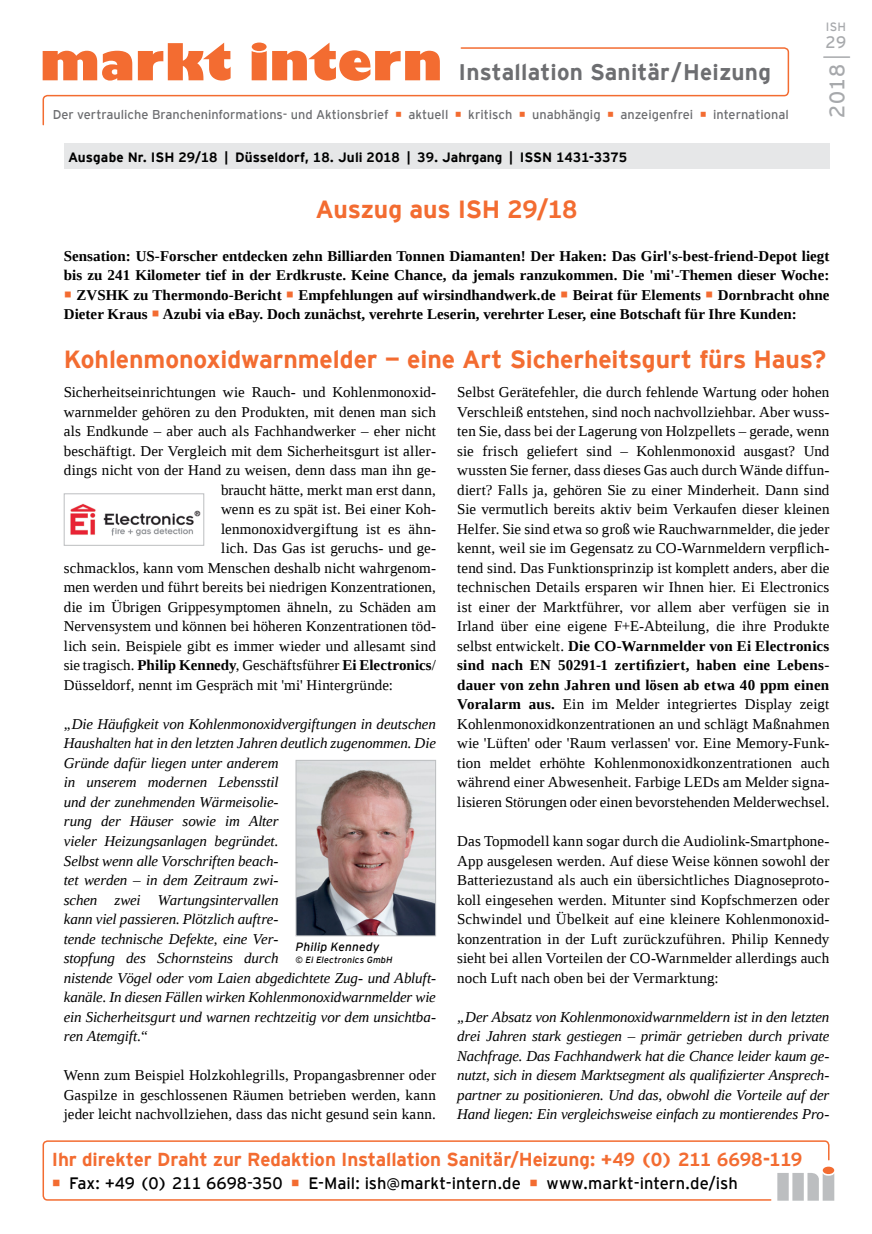
<style>
.page{position:relative;width:872px;height:1234px;background:#fff}
.page>*{position:absolute;margin:0;border:0;box-sizing:border-box;transform-origin:0 0}
.Ueberschrift{font:700 24.75px "Interstate";letter-spacing:-.005em;color:#f36c31}
.t1{font:700 22.5px "Interstate";letter-spacing:.01em;color:#6d6e71}
.t2{font:21px "Interstate";color:#a7a9ac}
.t3{font:700 18.75px "Interstate";letter-spacing:-.01em;color:#f36c31}
.t4{font:16.5px "Interstate";color:#000}
.t5{font:16.5px "Interstate";color:#a7a9ac}
.Fliesstext{font:15px/19.5px "Liberation Serif";letter-spacing:.01em;color:#000;text-align:justify}
.Fliesstext-2{font:italic 15px/19.5px "Liberation Serif";letter-spacing:-.01em;color:#000}
.Einlaufzeilen{font:700 15px/19.5px "Liberation Serif";letter-spacing:.005em;color:#000}
.t6{font:700 13.5px "Interstate";color:#000}
.t7{font:12.75px "Interstate";color:#6d6e71}
.Bildunterschrift{font:italic 12px "Interstate";letter-spacing:.015em;color:#000}
.t8{font:12px "Interstate";color:#a7a9ac}
.Copyright-Hinweis{font:italic 9px "Interstate";letter-spacing:.025em;color:#000}
.s1{color:#f36c31}
.s2{font-weight:700}
</style>
<div class="page">
<hr style="left:824px;top:56px;width:25px;height:2px;background:#a7a9ac">
<svg style="left:167px;top:43px;width:163px;height:4px"></svg>
<svg style="left:42px;top:47px;width:748px;height:79px"></svg>
<svg style="left:830px;top:1166px;width:4px;height:34px"></svg>
<svg style="left:42px;top:1140px;width:788px;height:61px"></svg>
<div style="left:64px;top:144px;width:765px;height:25px;background:#e6e7e8"></div>
<img style="left:298px;top:761px;width:136px;height:172px">
<div style="left:296px;top:759px;width:140px;height:176px;border:1px solid #bcbec0"></div>
<img style="left:70px;top:503px;width:131px;height:33px">
<div style="left:64px;top:493px;width:140px;height:52px;border:1px solid #bcbec0"></div>
<p class="t1" style="left:458px;top:56px;width:314px">Installation Sanitär/Heizung</p>
<p class="t7" style="left:53px;top:105px;width:737px">Der vertrauliche Brancheninformations- und Aktionsbrief <span class="s1">○</span> aktuell <span class="s1">○</span> kritisch <span class="s1">○</span> unabhängig <span class="s1">○</span> anzeigenfrei <span class="s1">○</span> international</p>
<p class="t6" style="left:68px;top:147px;width:560px">Ausgabe Nr. ISH 29/18 | Düsseldorf, 18. Juli 2018 | 39. Jahrgang | ISSN 1431-3375</p>
<p class="Ueberschrift" style="left:315px;top:192px;width:263px">Auszug aus ISH 29/18</p>
<p class="t8" style="left:826px;top:18px;width:22px">ISH</p>
<h3 class="t2" style="left:822px;top:118px;width:55px;rotate:-90deg">2018</h3>
<p class="t5" style="left:825px;top:30px;width:22px">29</p>
<p class="Einlaufzeilen" style="left:64px;top:245px;width:767px">Sensation: US-Forscher entdecken zehn Billiarden Tonnen Diamanten! Der Haken: Das Girl's-best-friend-Depot liegt bis zu 241 Kilometer tief in der Erdkruste. Keine Chance, da jemals ranzukommen. Die 'mi'-Themen dieser Woche:</p>
<p class="Einlaufzeilen" style="left:64px;top:284px;width:767px"><span class="s1">○</span> ZVSHK zu Thermondo-Bericht <span class="s1">○</span> Empfehlungen auf wirsindhandwerk.de <span class="s1">○</span> Beirat für Elements <span class="s1">○</span> Dornbracht ohne<br>Dieter Kraus <span class="s1">○</span> Azubi via eBay. Doch zunächst, verehrte Leserin, verehrter Leser, eine Botschaft für Ihre Kunden:</p>
<p class="Ueberschrift" style="left:64px;top:341px;width:764px">Kohlenmonoxidwarnmelder — eine Art Sicherheitsgurt fürs Haus?</p>
<p class="Fliesstext" style="left:64px;top:382px;width:374px">Sicherheitseinrichtungen wie Rauch- und Kohlenmonoxid-</p>
<p class="Fliesstext" style="left:64px;top:402px;width:374px">warnmelder gehören zu den Produkten, mit denen man sich</p>
<p class="Fliesstext" style="left:64px;top:421px;width:374px">als Endkunde – aber auch als Fachhandwerker – eher nicht</p>
<p class="Fliesstext" style="left:64px;top:441px;width:374px">beschäftigt. Der Vergleich mit dem Sicherheitsgurt ist aller-</p>
<p class="Fliesstext" style="left:64px;top:460px;width:374px">dings nicht von der Hand zu weisen, denn dass man ihn ge-</p>
<p class="Fliesstext" style="left:221px;top:480px;width:216px">braucht hätte, merkt man erst dann,</p>
<p class="Fliesstext" style="left:221px;top:499px;width:216px">wenn es zu spät ist. Bei einer Koh-</p>
<p class="Fliesstext" style="left:221px;top:519px;width:216px">lenmonoxidvergiftung ist es ähn-</p>
<p class="Fliesstext" style="left:221px;top:538px;width:216px">lich. Das Gas ist geruchs- und ge-</p>
<p class="Fliesstext" style="left:64px;top:558px;width:374px">schmacklos, kann vom Menschen deshalb nicht wahrgenom-</p>
<p class="Fliesstext" style="left:64px;top:577px;width:374px">men werden und führt bereits bei niedrigen Konzentrationen,</p>
<p class="Fliesstext" style="left:64px;top:597px;width:374px">die im Übrigen Grippesymptomen ähneln, zu Schäden am</p>
<p class="Fliesstext" style="left:64px;top:616px;width:374px">Nervensystem und können bei höheren Konzentrationen töd-</p>
<p class="Fliesstext" style="left:64px;top:636px;width:373px">lich sein. Beispiele gibt es immer wieder und allesamt sind</p>
<p class="Fliesstext" style="left:64px;top:655px;width:374px">sie tragisch. <span class="s2">Philip Kennedy</span>, Geschäftsführer <span class="s2">Ei Electronics</span>/</p>
<p class="Fliesstext" style="left:64px;top:675px;width:331px">Düsseldorf, nennt im Gespräch mit 'mi' Hintergründe:</p>
<p class="Fliesstext-2" style="left:64px;top:714px;width:374px">„Die Häufigkeit von Kohlenmonoxidvergiftungen in deutschen Haushalten hat in den letzten Jahren deutlich zugenommen. Die Gründe dafür liegen unter anderem<br>in unserem modernen Lebensstil<br>und der zunehmenden Wärmeisolie-<br>rung der Häuser sowie im Alter<br>vieler Heizungsanlagen begründet.<br>Selbst wenn alle Vorschriften beach-<br>tet werden – in dem Zeitraum zwi-<br>schen zwei Wartungsintervallen<br>kann viel passieren. Plötzlich auftre-<br>tende technische Defekte, eine Ver-<br>stopfung des Schornsteins durch<br>nistende Vögel oder vom Laien abgedichtete Zug- und Abluft&shy;kanäle. In diesen Fällen wirken Kohlenmonoxidwarnmelder wie ein Sicherheitsgurt und warnen rechtzeitig vor dem unsichtba&shy;ren Atemgift.“</p>
<p class="Fliesstext" style="left:64px;top:1065px;width:374px">Wenn zum Beispiel Holzkohlegrills, Propangasbrenner oder Gaspilze in geschlossenen Räumen betrieben werden, kann jeder leicht nachvollziehen, dass das nicht gesund sein kann.</p>
<p class="Fliesstext" style="left:457px;top:382px;width:374px">Selbst Gerätefehler, die durch fehlende Wartung oder hohen Verschleiß entstehen, sind noch nachvollziehbar. Aber wuss&shy;ten Sie, dass bei der Lagerung von Holzpellets – gerade, wenn sie frisch geliefert sind – Kohlenmonoxid ausgast? Und wussten Sie ferner, dass dieses Gas auch durch Wände diffun&shy;diert? Falls ja, gehören Sie zu einer Minderheit. Dann sind Sie vermutlich bereits aktiv beim Verkaufen dieser kleinen Helfer. Sie sind etwa so groß wie Rauchwarnmelder, die jeder kennt, weil sie im Gegensatz zu CO-Warnmeldern verpflich&shy;tend sind. Das Funktionsprinzip ist komplett anders, aber die technischen Details ersparen wir Ihnen hier. Ei Electronics ist einer der Marktführer, vor allem aber verfügen sie in Irland über eine eigene F+E-Abteilung, die ihre Produkte selbst entwickelt. <span class="s2">Die CO-Warnmelder von Ei Electronics sind nach EN 50291-1 zertifiziert, haben eine Lebens&shy;dauer von zehn Jahren und lösen ab etwa 40 ppm einen Voralarm aus.</span> Ein im Melder integriertes Display zeigt Kohlenmonoxidkonzentrationen an und schlägt Maßnahmen wie 'Lüften' oder 'Raum verlassen' vor. Eine Memory-Funk&shy;tion meldet erhöhte Kohlenmonoxidkonzentrationen auch während einer Abwesenheit. Farbige LEDs am Melder signa&shy;lisieren Störungen oder einen bevorstehenden Melderwechsel.</p>
<p class="Fliesstext" style="left:457px;top:831px;width:374px">Das Topmodell kann sogar durch die Audiolink-Smartphone-App ausgelesen werden. Auf diese Weise können sowohl der Batteriezustand als auch ein übersichtliches Diagnoseproto&shy;koll eingesehen werden. Mitunter sind Kopfschmerzen oder Schwindel und Übelkeit auf eine kleinere Kohlenmonoxid&shy;konzentration in der Luft zurückzuführen. Philip Kennedy sieht bei allen Vorteilen der CO-Warnmelder allerdings auch noch Luft nach oben bei der Vermarktung:</p>
<p class="Fliesstext-2" style="left:457px;top:1006px;width:374px;text-align:justify">„Der Absatz von Kohlenmonoxidwarnmeldern ist in den letzten drei Jahren stark gestiegen – primär getrieben durch private Nachfrage. Das Fachhandwerk hat die Chance leider kaum ge&shy;nutzt, sich in diesem Marktsegment als qualifizierter Ansprech&shy;partner zu positionieren. Und das, obwohl die Vorteile auf der Hand liegen: Ein vergleichsweise einfach zu montierendes Pro-</p>
<p class="Bildunterschrift" style="left:296px;top:937px;width:85px">Philip Kennedy</p>
<p class="Copyright-Hinweis" style="left:296px;top:953px;width:99px">© Ei Electronics GmbH</p>
<p class="t3" style="left:52px;top:1145px;width:752px">Ihr direkter Draht zur Redaktion Installation Sanitär/Heizung: +49 (0) 211 6698-119</p>
<p class="t4" style="left:52px;top:1170px;width:687px"><span class="s1">○</span> Fax: +49 (0) 211 6698-350 <span class="s1">○</span> E-Mail: ish@markt-intern.de <span class="s1">○</span> www.markt-intern.de/ish</p>
</div>
